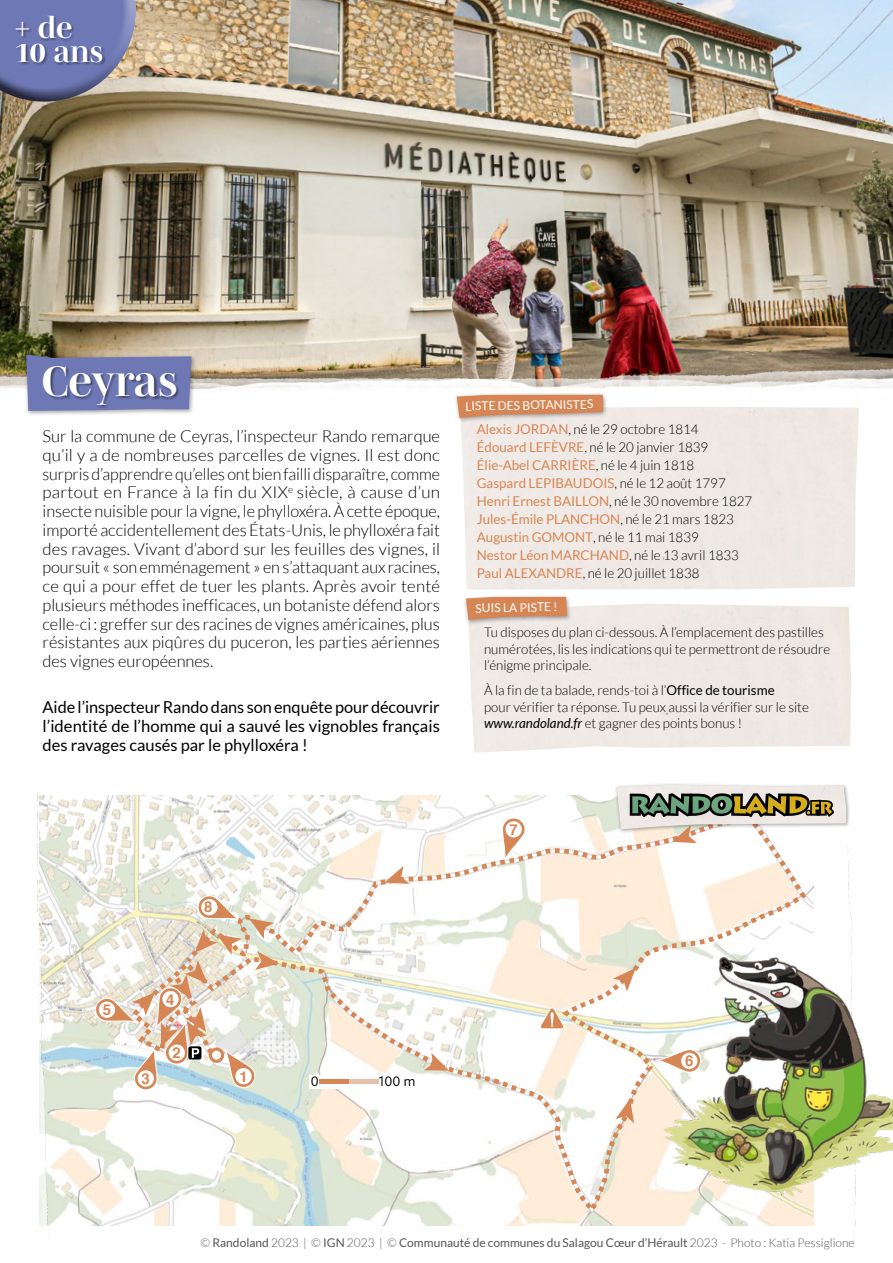
<style>
.page{position:relative;width:893px;height:1263px;background:#fff}
.page>*{position:absolute;margin:0;border:0;box-sizing:border-box;transform-origin:0 0}
.t1{font:700 43.5px "Mencken Std Head";color:#fff}
.t2{font:700 30px/24px "Mencken Std Head";color:#fff}
.t3{font:300 16.5px/18.8px "Lato";color:#000;text-align:justify}
.t4{font:16.5px/18.8px "Lato";color:#000;text-align:justify}
.t5{font:700 15px "Helvetica";color:#d68655}
.t6{font:300 14.4px "Bliss 2";color:#000}
.t7{font:300 13.5px/18px "Lato";color:#000}
.t8{font:12px "Lato";color:#555}
.t9{font:12px "Lato";color:#fff}
.s1{font-weight:400;color:#d68655}
.s2{font-weight:400}
.s3{font-weight:400;font-style:italic}
.s4{font-weight:300}
</style>
<div class="page">
<img style="left:61px;top:796px;width:753px;height:429px">
<svg style="left:128px;top:803px;width:681px;height:415px"></svg>
<svg style="left:539px;top:1006px;width:25px;height:24px"></svg>
<img style="left:0;top:0;width:893px;height:354px">
<img style="left:0;top:354px;width:893px;height:36px">
<div style="left:0;top:0;width:150px;height:82px;background:#fff;opacity:.55"></div>
<div style="left:0;top:0;width:125px;height:103px;background:#000;opacity:.66"></div>
<div style="left:16px;top:16px;width:90px;height:50px;background:#000;opacity:.35"></div>
<div style="left:24px;top:352px;width:173px;height:64px;background:#000;opacity:.35"></div>
<svg style="left:26px;top:355px;width:166px;height:56px;background:#7a81ae"></svg>
<div style="left:44px;top:366px;width:135px;height:42px;background:#000;opacity:.45"></div>
<img style="left:37px;top:794px;width:24px;height:432px">
<div style="left:614px;top:783px;width:237px;height:51px;background:#000;opacity:.35"></div>
<img style="left:617px;top:785px;width:229px;height:44px">
<svg style="left:630px;top:794px;width:203px;height:22px;background:#656a43"></svg>
<div style="left:628px;top:792px;width:207px;height:26px;border:1px solid #fff"></div>
<img style="left:632px;top:933px;width:261px;height:268px">
<div style="left:454px;top:392px;width:154px;height:31px;background:#000;opacity:.35"></div>
<svg style="left:457px;top:395px;width:146px;height:23px;background:#d49168"></svg>
<div style="left:463px;top:594px;width:110px;height:31px;background:#000;opacity:.35"></div>
<svg style="left:466px;top:597px;width:101px;height:23px;background:#d38e64"></svg>
<svg style="left:94px;top:894px;width:185px;height:197px"></svg>
<h2 class="t2" style="left:15px;top:15px;width:90px">+ de<br>10 ans</h2>
<h1 class="t1" style="left:42px;top:357px;width:137px">Ceyras</h1>
<p class="t3" style="left:43px;top:427px;width:399px">Sur la commune de Ceyras, l’inspecteur Rando remarque qu’il y a de nombreuses parcelles de vignes. Il est donc surpris d’apprendre qu’elles ont bien failli disparaître, comme partout en France à la fin du XIX<sup>e</sup> siècle, à cause d’un insecte nuisible pour la vigne, le phylloxéra. À cette époque, importé accidentellement des États-Unis, le phylloxéra fait des ravages. Vivant d’abord sur les feuilles des vignes, il poursuit « son emménagement » en s’attaquant aux racines, ce qui a pour effet de tuer les plants. Après avoir tenté plusieurs méthodes inefficaces, un botaniste défend alors celle-ci : greffer sur des racines de vignes américaines, plus résistantes aux piqûres du puceron, les parties aériennes des vignes européennes.</p>
<p class="t4" style="left:43px;top:697px;width:399px">Aide l’inspecteur Rando dans son enquête pour découvrir l’identité de l’homme qui a sauvé les vignobles français des ravages causés par le phylloxéra !</p>
<p class="t9" style="left:465px;top:399px;width:129px;rotate:-1deg">LISTE DES BOTANISTES</p>
<p class="t7" style="left:477px;top:420px;width:277px"><span class="s1">Alexis JORDAN</span>, né le 29 octobre 1814<br><span class="s1">Édouard LEFÈVRE</span>, né le 20 janvier 1839<br><span class="s1">Élie-Abel CARRIÈRE</span>, né le 4 juin 1818<br><span class="s1">Gaspard LEPIBAUDOIS</span>, né le 12 août 1797<br><span class="s1">Henri Ernest BAILLON</span>, né le 30 novembre 1827<br><span class="s1">Jules-Émile PLANCHON</span>, né le 21 mars 1823<br><span class="s1">Augustin GOMONT</span>, né le 11 mai 1839<br><span class="s1">Nestor Léon MARCHAND</span>, né le 13 avril 1833<br><span class="s1">Paul ALEXANDRE</span>, né le 20 juillet 1838</p>
<p class="t9" style="left:475px;top:601px;width:83px;rotate:-1deg">SUIS LA PISTE !</p>
<p class="t7" style="left:484px;top:624px;width:348px;line-height:16.5px">Tu disposes du plan ci-dessous. À l’emplacement des pastilles numérotées, lis les indications qui te permettront de résoudre l’énigme principale.</p>
<p class="t7" style="left:484px;top:682px;width:326px;line-height:16.5px">À la fin de ta balade, rends-toi à l’<span class="s2">Office de tourisme<br></span>pour vérifier ta réponse. Tu peux aussi la vérifier sur le site <span class="s3">www.randoland.fr</span> et gagner des points bonus !</p>
<p class="t5" style="left:204px;top:895px;width:10px">8</p>
<p class="t5" style="left:509px;top:817px;width:10px">7</p>
<p class="t5" style="left:103px;top:997px;width:10px">5</p>
<p class="t5" style="left:172px;top:1040px;width:10px">2</p>
<p class="t5" style="left:141px;top:1066px;width:10px">3</p>
<p class="t5" style="left:239px;top:1064px;width:10px">1</p>
<p class="t6" style="left:311px;top:1073px;width:9px">0</p>
<p class="t6" style="left:379px;top:1072px;width:38px">100 m</p>
<p class="t5" style="left:685px;top:1048px;width:10px">6</p>
<p class="t8" style="left:201px;top:1235px;width:655px"><span class="s4">©</span> Randoland <span class="s4">2023 | ©</span> IGN <span class="s4">2023 | ©</span> Communauté de communes du Salagou Cœur d’Hérault <span class="s4">2023 - Photo : Katia Pessiglione</span></p>
</div>
